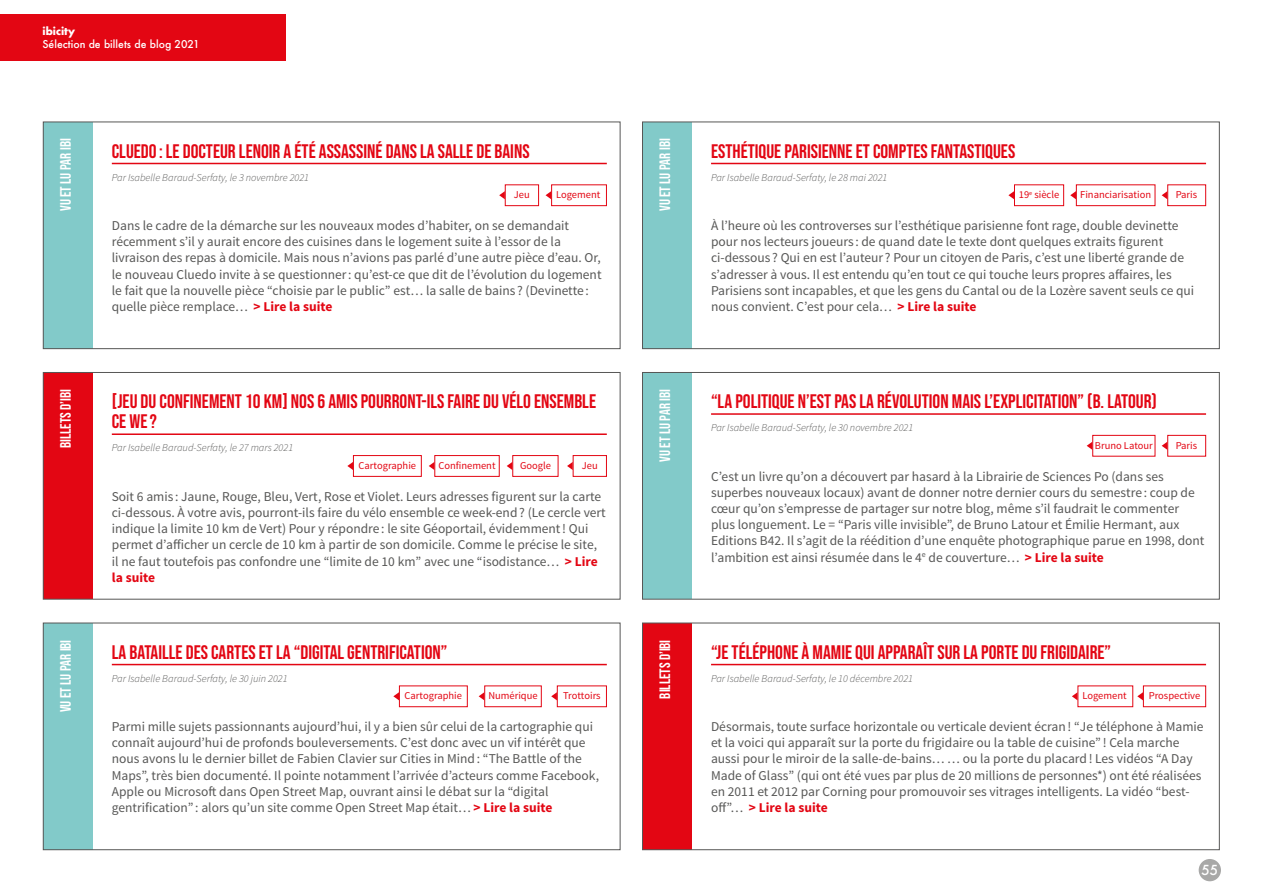
<style>
.page{position:relative;width:1263px;height:893px;background:#fff}
.page>*{position:absolute;margin:0;border:0;box-sizing:border-box;transform-origin:0 0}
.t1{font:19.5px/19.5px "Bebas Neue";color:#e30613}
.t2{font:15px "Bebas Neue";color:#fff}
.t3{font:13.5px/16.2px "Source Sans Pro";color:#575756}
.t4{font:500 13.5px "Futura";color:#fff}
.t5{font:italic 300 10.5px "Source Sans Pro";color:#575756}
.t6{font:10.5px "Source Sans Pro";color:#e30613}
.t7{font:500 10.5px "Futura";color:#fff}
.t8{font:700 10.5px "Futura";color:#fff}
.s1{font-weight:700;color:#e30613}
</style>
<div class="page">
<div style="left:1199px;top:859px;width:22px;height:22px;background:#a8a8a7;border-radius:50%"></div>
<div style="left:43px;top:122px;width:50px;height:227px;background:#82cac9"></div>
<div style="left:642px;top:122px;width:50px;height:227px;background:#82cac9"></div>
<div style="left:43px;top:372px;width:50px;height:227px;background:#e30613"></div>
<div style="left:642px;top:372px;width:50px;height:227px;background:#82cac9"></div>
<div style="left:43px;top:623px;width:50px;height:227px;background:#82cac9"></div>
<div style="left:642px;top:623px;width:50px;height:227px;background:#e30613"></div>
<div style="left:0;top:14px;width:286px;height:47px;background:#e30613"></div>
<div style="left:43px;top:122px;width:577px;height:227px;border:1px solid #575756"></div>
<div style="left:642px;top:122px;width:578px;height:227px;border:1px solid #575756"></div>
<div style="left:43px;top:372px;width:577px;height:228px;border:1px solid #575756"></div>
<div style="left:642px;top:372px;width:578px;height:228px;border:1px solid #575756"></div>
<div style="left:43px;top:623px;width:577px;height:227px;border:1px solid #575756"></div>
<div style="left:642px;top:623px;width:578px;height:227px;border:1px solid #575756"></div>
<hr style="left:112px;top:163px;width:495px;height:1px;background:#e30613">
<hr style="left:711px;top:163px;width:495px;height:1px;background:#e30613">
<hr style="left:112px;top:433px;width:495px;height:2px;background:#e30613">
<hr style="left:711px;top:413px;width:495px;height:2px;background:#e30613">
<hr style="left:112px;top:664px;width:495px;height:1px;background:#e30613">
<hr style="left:711px;top:664px;width:495px;height:1px;background:#e30613">
<div style="left:1014px;top:184px;width:50px;height:22px;border:1px solid #e30613"></div>
<svg style="left:1008px;top:191px;width:6px;height:8px"></svg>
<div style="left:353px;top:455px;width:69px;height:22px;border:1px solid #e30613"></div>
<svg style="left:347px;top:462px;width:6px;height:8px"></svg>
<div style="left:399px;top:685px;width:69px;height:22px;border:1px solid #e30613"></div>
<svg style="left:393px;top:692px;width:6px;height:8px"></svg>
<div style="left:1092px;top:435px;width:63px;height:22px;border:1px solid #e30613"></div>
<svg style="left:1087px;top:442px;width:5px;height:8px"></svg>
<div style="left:505px;top:184px;width:34px;height:22px;border:1px solid #e30613"></div>
<svg style="left:499px;top:191px;width:6px;height:8px"></svg>
<div style="left:573px;top:455px;width:34px;height:22px;border:1px solid #e30613"></div>
<svg style="left:567px;top:462px;width:6px;height:8px"></svg>
<div style="left:1167px;top:184px;width:39px;height:22px;border:1px solid #e30613"></div>
<svg style="left:1162px;top:191px;width:5px;height:8px"></svg>
<div style="left:1167px;top:435px;width:39px;height:22px;border:1px solid #e30613"></div>
<svg style="left:1162px;top:442px;width:5px;height:8px"></svg>
<div style="left:434px;top:455px;width:66px;height:22px;border:1px solid #e30613"></div>
<svg style="left:429px;top:462px;width:5px;height:8px"></svg>
<div style="left:551px;top:184px;width:56px;height:22px;border:1px solid #e30613"></div>
<svg style="left:545px;top:191px;width:6px;height:8px"></svg>
<div style="left:1076px;top:184px;width:79px;height:22px;border:1px solid #e30613"></div>
<svg style="left:1070px;top:191px;width:6px;height:8px"></svg>
<div style="left:512px;top:455px;width:46px;height:22px;border:1px solid #e30613"></div>
<svg style="left:507px;top:462px;width:5px;height:8px"></svg>
<div style="left:484px;top:685px;width:58px;height:22px;border:1px solid #e30613"></div>
<svg style="left:479px;top:692px;width:5px;height:8px"></svg>
<div style="left:1143px;top:685px;width:63px;height:22px;border:1px solid #e30613"></div>
<svg style="left:1137px;top:692px;width:6px;height:8px"></svg>
<div style="left:557px;top:685px;width:50px;height:22px;border:1px solid #e30613"></div>
<svg style="left:551px;top:692px;width:6px;height:8px"></svg>
<div style="left:1077px;top:685px;width:56px;height:22px;border:1px solid #e30613"></div>
<svg style="left:1072px;top:692px;width:5px;height:8px"></svg>
<p class="t8" style="left:43px;top:24px;width:34px">ibicity</p>
<p class="t7" style="left:43px;top:37px;width:159px">Sélection de billets de blog 2021</p>
<p class="t2" style="left:57px;top:211px;width:74px;rotate:-90deg">VU ET LU PAR IBI</p>
<p class="t2" style="left:656px;top:211px;width:74px;rotate:-90deg">VU ET LU PAR IBI</p>
<h1 class="t1" style="left:112px;top:141px;width:419px">CLUEDO : LE DOCTEUR LENOIR A ÉTÉ ASSASSINÉ DANS LA SALLE DE BAINS</h1>
<h1 class="t1" style="left:711px;top:141px;width:306px">ESTHÉTIQUE PARISIENNE ET COMPTES FANTASTIQUES</h1>
<p class="t5" style="left:112px;top:171px;width:199px">Par Isabelle Baraud-Serfaty, le 3 novembre 2021</p>
<p class="t5" style="left:711px;top:171px;width:178px">Par Isabelle Baraud-Serfaty, le 28 mai 2021</p>
<p class="t6" style="left:1019px;top:188px;width:42px">19<sup>e</sup> siècle</p>
<p class="t6" style="left:556px;top:188px;width:46px">Logement</p>
<p class="t6" style="left:1080px;top:188px;width:72px">Financiarisation</p>
<p class="t6" style="left:514px;top:188px;width:17px">Jeu</p>
<p class="t6" style="left:1176px;top:188px;width:23px">Paris</p>
<p class="t3" style="left:112px;top:218px;width:491px">Dans le cadre de la démarche sur les nouveaux modes d’habiter, on se demandait récemment s’il y aurait encore des cuisines dans le logement suite à l’essor de la livraison des repas à domicile. Mais nous n’avions pas parlé d’une autre pièce d’eau. Or, le nouveau Cluedo invite à se questionner: qu’est-ce que dit de l’évolution du logement le fait que la nouvelle pièce “choisie par le public” est… la salle de bains ? (Devinette : quelle pièce remplace… <span class="s1">&gt; Lire la suite</span></p>
<p class="t3" style="left:711px;top:218px;width:485px">À l’heure où les controverses sur l’esthétique parisienne font rage, double devinette pour nos lecteurs joueurs : de quand date le texte dont quelques extraits figurent ci-dessous ? Qui en est l’auteur ? Pour un citoyen de Paris, c’est une liberté grande de s’adresser à vous. Il est entendu qu’en tout ce qui touche leurs propres affaires, les Parisiens sont incapables, et que les gens du Cantal ou de la Lozère savent seuls ce qui nous convient. C’est pour cela… <span class="s1">&gt; Lire la suite</span></p>
<p class="t2" style="left:57px;top:448px;width:60px;rotate:-90deg">BILLETS D’IBI</p>
<p class="t2" style="left:656px;top:462px;width:74px;rotate:-90deg">VU ET LU PAR IBI</p>
<h1 class="t1" style="left:112px;top:392px;width:486px">[JEU DU CONFINEMENT 10 KM] NOS 6 AMIS POURRONT-ILS FAIRE DU VÉLO ENSEMBLE<br>CE WE?</h1>
<h1 class="t1" style="left:711px;top:392px;width:447px">“LA POLITIQUE N’EST PAS LA RÉVOLUTION MAIS L’EXPLICITATION” (B. LATOUR)</h1>
<p class="t5" style="left:711px;top:421px;width:204px">Par Isabelle Baraud-Serfaty, le 30 novembre 2021</p>
<p class="t6" style="left:1176px;top:439px;width:23px">Paris</p>
<p class="t6" style="left:1095px;top:439px;width:59px">Bruno Latour</p>
<p class="t5" style="left:112px;top:441px;width:183px">Par Isabelle Baraud-Serfaty, le 27 mars 2021</p>
<p class="t6" style="left:438px;top:459px;width:59px">Confinement</p>
<p class="t6" style="left:359px;top:459px;width:59px">Cartographie</p>
<p class="t6" style="left:520px;top:459px;width:32px">Google</p>
<p class="t6" style="left:582px;top:459px;width:17px">Jeu</p>
<p class="t3" style="left:711px;top:468px;width:495px">C’est un livre qu’on a découvert par hasard à la Librairie de Sciences Po (dans ses superbes nouveaux locaux) avant de donner notre dernier cours du semestre : coup de cœur qu’on s’empresse de partager sur notre blog, même s’il faudrait le commenter plus longuement. Le = “Paris ville invisible”, de Bruno Latour et Émilie Hermant, aux Editions B42. Il s’agit de la réédition d’une enquête photographique parue en 1998, dont l’ambition est ainsi résumée dans le 4<sup>e</sup> de couverture… <span class="s1">&gt; Lire la suite</span></p>
<p class="t3" style="left:112px;top:488px;width:495px">Soit 6 amis : Jaune, Rouge, Bleu, Vert, Rose et Violet. Leurs adresses figurent sur la carte ci-dessous. À votre avis, pourront-ils faire du vélo ensemble ce week-end? (Le cercle vert indique la limite 10 km de Vert) Pour y répondre : le site Géoportail, évidemment! Qui permet d’afficher un cercle de 10 km à partir de son domicile. Comme le précise le site, il ne faut toutefois pas confondre une “limite de 10 km” avec une “isodistance… <span class="s1">&gt; Lire la suite</span></p>
<p class="t2" style="left:57px;top:712px;width:74px;rotate:-90deg">VU ET LU PAR IBI</p>
<p class="t2" style="left:656px;top:698px;width:60px;rotate:-90deg">BILLETS D’IBI</p>
<h1 class="t1" style="left:112px;top:642px;width:337px">LA BATAILLE DES CARTES ET LA “DIGITAL GENTRIFICATION”</h1>
<h1 class="t1" style="left:711px;top:642px;width:402px">“JE TÉLÉPHONE À MAMIE QUI APPARAÎT SUR LA PORTE DU FRIGIDAIRE”</h1>
<p class="t5" style="left:112px;top:672px;width:177px">Par Isabelle Baraud-Serfaty, le 30 juin 2021</p>
<p class="t5" style="left:711px;top:672px;width:203px">Par Isabelle Baraud-Serfaty, le 10 décembre 2021</p>
<p class="t6" style="left:488px;top:689px;width:51px">Numérique</p>
<p class="t6" style="left:563px;top:689px;width:39px">Trottoirs</p>
<p class="t6" style="left:1082px;top:689px;width:46px">Logement</p>
<p class="t6" style="left:1149px;top:689px;width:53px">Prospective</p>
<p class="t6" style="left:405px;top:689px;width:59px">Cartographie</p>
<p class="t3" style="left:112px;top:719px;width:489px">Parmi mille sujets passionnants aujourd’hui, il y a bien sûr celui de la cartographie qui connaît aujourd’hui de profonds bouleversements. C’est donc avec un vif intérêt que nous avons lu le dernier billet de Fabien Clavier sur Cities in Mind: “The Battle of the Maps”, très bien documenté. Il pointe notamment l’arrivée d’acteurs comme Facebook, Apple ou Microsoft dans Open Street Map, ouvrant ainsi le débat sur la “digital gentrification” : alors qu’un site comme Open Street Map était… <span class="s1">&gt; Lire la suite</span></p>
<p class="t3" style="left:711px;top:719px;width:494px">Désormais, toute surface horizontale ou verticale devient écran! “Je téléphone à Mamie et la voici qui apparaît sur la porte du frigidaire ou la table de cuisine” ! Cela marche aussi pour le miroir de la salle-de-bains… … ou la porte du placard! Les vidéos “A Day Made of Glass” (qui ont été vues par plus de 20 millions de personnes*) ont été réalisées en 2011 et 2012 par Corning pour promouvoir ses vitrages intelligents. La vidéo “best&shy;off”… <span class="s1">&gt; Lire la suite</span></p>
<p class="t4" style="left:1201px;top:860px;width:18px">55</p>
</div>
